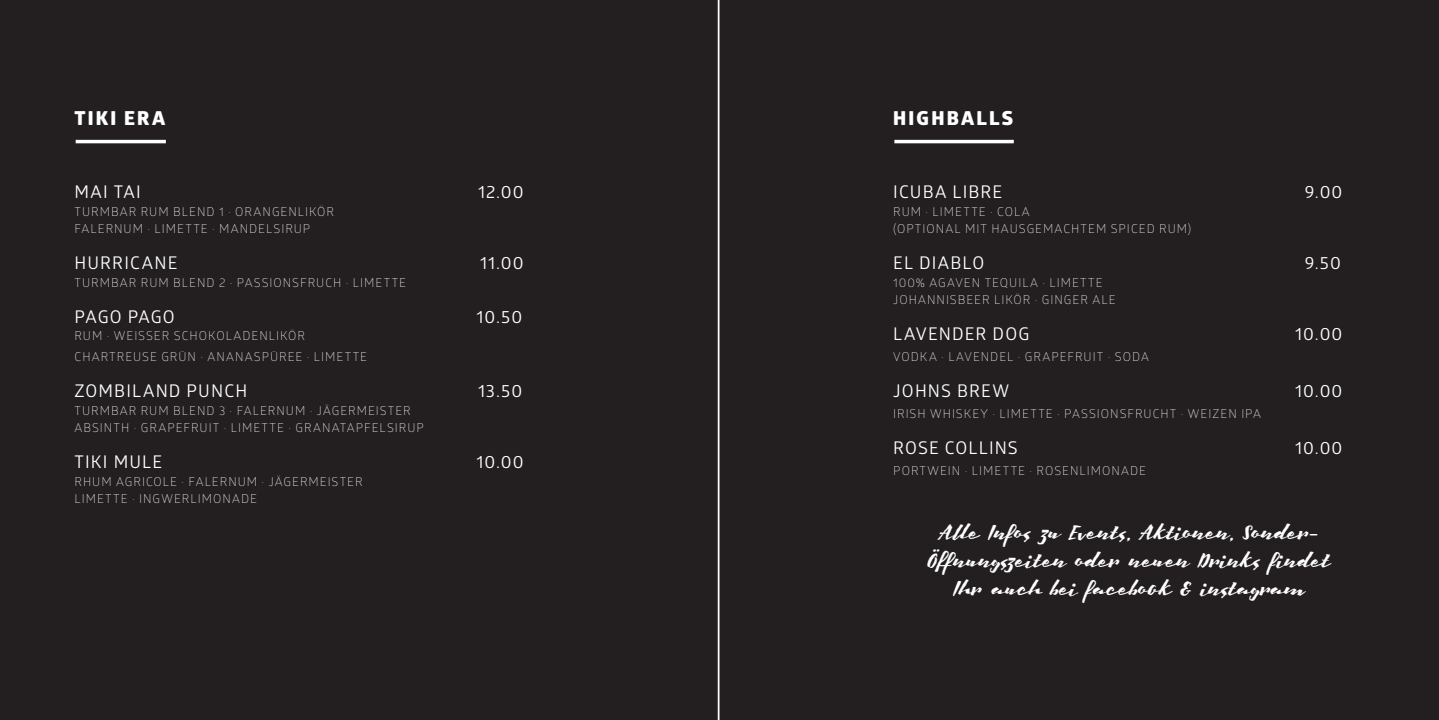
<style>
.page{position:relative;width:1439px;height:720px;background:#fff}
.page>*{position:absolute;margin:0;border:0;box-sizing:border-box;transform-origin:0 0}
.t1{font:33.25px/28px "Harlott";letter-spacing:.01em;color:#fff;text-align:center}
.t2{font:800 19.25px "Glober";letter-spacing:.115em;color:#fff}
.t3{font:17.5px "Glober";letter-spacing:.065em;color:#fff}
.t4{font:300 12.25px/17.5px "Glober";letter-spacing:.08em;color:#fff}
</style>
<div class="page">
<div style="left:0;top:0;width:1439px;height:719px;background:#231f20"></div>
<hr style="left:718px;top:0;width:1px;height:719px;background:#fff">
<hr style="left:76px;top:140px;width:90px;height:3px;background:#fff">
<hr style="left:894px;top:140px;width:120px;height:3px;background:#fff">
<h2 class="t2" style="left:75px;top:104px;width:92px">TIKI ERA</h2>
<h3 class="t3" style="left:74px;top:180px;width:68px">MAI TAI</h3>
<h3 class="t3" style="left:478px;top:180px;width:47px">12.00</h3>
<p class="t4" style="left:74px;top:202px;width:166px">TURMBAR RUM BLEND 1 · ORA</p>
<p class="t4" style="left:262px;top:202px;width:71px">NGENLIKÖR</p>
<p class="t4" style="left:74px;top:219px;width:150px">FALERNUM · LIMETTE · MA</p>
<p class="t4" style="left:240px;top:219px;width:70px">NDELSIRUP</p>
<h3 class="t3" style="left:74px;top:250px;width:104px">HURRICANE</h3>
<h3 class="t3" style="left:480px;top:250px;width:45px">11.00</h3>
<p class="t4" style="left:74px;top:273px;width:333px">TURMBAR RUM BLEND 2 · PASSIONSFRUCH · LIMETTE</p>
<h3 class="t3" style="left:74px;top:304px;width:102px">PAGO PAGO</h3>
<h3 class="t3" style="left:476px;top:304px;width:47px">10.50</h3>
<p class="t4" style="left:74px;top:324px;width:230px;line-height:21px">RUM · WEISSER SCHOKOLADENLIKÖR<br>CHARTR</p>
<p class="t4" style="left:125px;top:347px;width:243px">EUSE GRÜN · ANANASPÜREE · LIMETTE</p>
<h3 class="t3" style="left:74px;top:378px;width:174px">ZOMBILAND PUNCH</h3>
<h3 class="t3" style="left:478px;top:378px;width:46px">13.50</h3>
<p class="t4" style="left:74px;top:401px;width:333px">TURMBAR RUM BLEND 3 · FALERNUM · JÄGERMEISTER<br>ABSINTH · GRAP</p>
<p class="t4" style="left:176px;top:418px;width:125px">EFRUIT · LIMETTE · GRA</p>
<p class="t4" style="left:322px;top:418px;width:19px">NATAP</p>
<p class="t4" style="left:364px;top:418px;width:59px">FELSIRUP</p>
<h3 class="t3" style="left:74px;top:449px;width:89px">TIKI MULE</h3>
<h3 class="t3" style="left:476px;top:449px;width:49px">10.00</h3>
<p class="t4" style="left:74px;top:471px;width:288px">RHUM AGRICOLE · FALERNUM · JÄGERMEISTER<br>LIMETTE · I NGWERLIMONADE</p>
<h2 class="t2" style="left:893px;top:104px;width:121px">HIGHBALLS</h2>
<h3 class="t3" style="left:893px;top:180px;width:110px">ICUBA LIBRE</h3>
<h3 class="t3" style="left:1305px;top:180px;width:39px">9.00</h3>
<p class="t4" style="left:893px;top:202px;width:138px">RUM · LIMETTE · COLA (OPT</p>
<p class="t4" style="left:922px;top:219px;width:270px">IONAL MIT HAUSGEMACHTEM SPICED RUM)</p>
<h3 class="t3" style="left:893px;top:250px;width:93px">EL DIABLO</h3>
<h3 class="t3" style="left:1305px;top:250px;width:37px">9.50</h3>
<p class="t4" style="left:893px;top:273px;width:224px">100% AGAVEN TEQUILA · LIMETTE<br>JOHANNISBEER LIKÖR · GINGER ALE</p>
<h3 class="t3" style="left:893px;top:321px;width:138px">LAVENDER DOG</h3>
<h3 class="t3" style="left:1295px;top:321px;width:49px">10.00</h3>
<p class="t4" style="left:893px;top:347px;width:137px">VODKA · LAVENDEL · GRAP</p>
<p class="t4" style="left:1059px;top:347px;width:90px">EFRUIT · SODA</p>
<h3 class="t3" style="left:893px;top:378px;width:118px">JOHNS BREW</h3>
<h3 class="t3" style="left:1295px;top:378px;width:49px">10.00</h3>
<p class="t4" style="left:893px;top:404px;width:369px">IRISH WHISKEY · LIMETTE · PASSIONSFRUCHT · WEIZEN I PA</p>
<h3 class="t3" style="left:893px;top:435px;width:126px">ROSE COLLINS</h3>
<h3 class="t3" style="left:1295px;top:435px;width:49px">10.00</h3>
<p class="t4" style="left:893px;top:461px;width:254px">PORTWEIN · LIMETTE · ROSENLIMONADE</p>
<h1 class="t1" style="left:927px;top:512px;width:404px">Alle Infos zu Events, Aktionen, Sonder-<br>Öffnungszeiten oder neuen Drinks findet<br>Ihr auch bei facebook &amp; instagram</h1>
</div>
